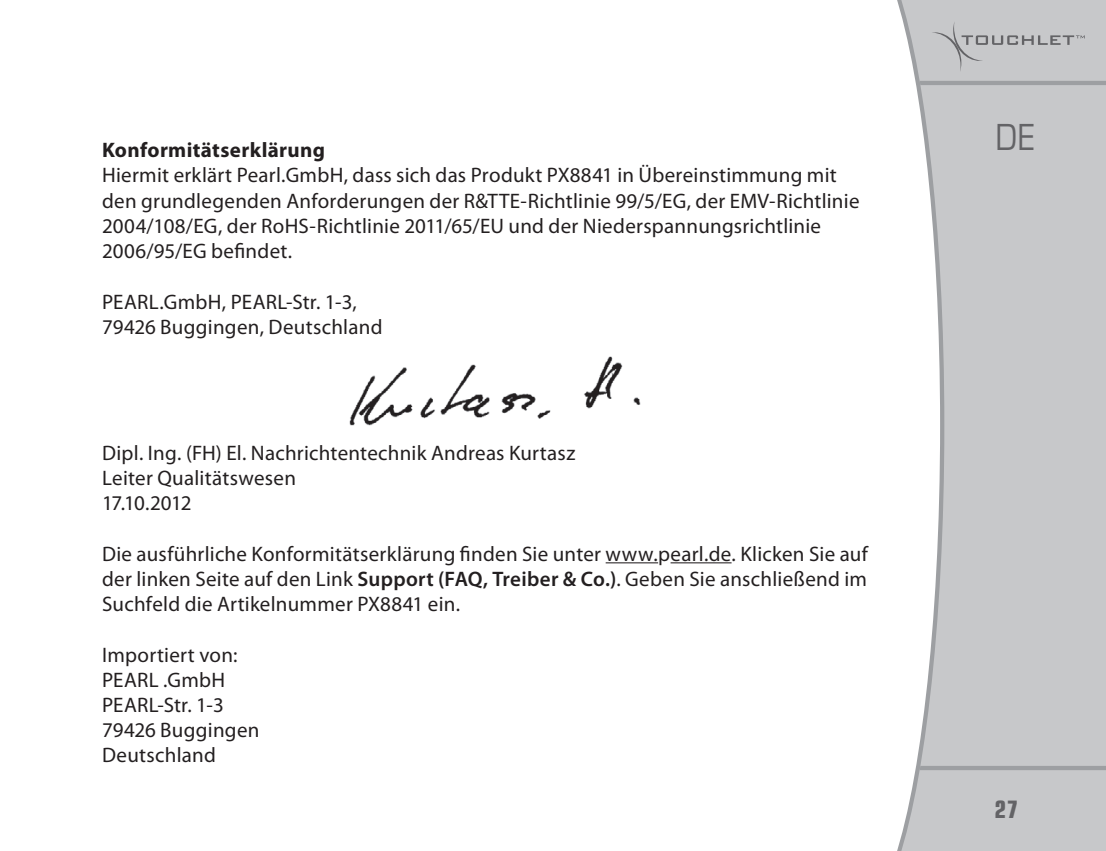
<style>
.page{position:relative;width:1106px;height:851px;background:#fff}
.page>*{position:absolute;margin:0;border:0;box-sizing:border-box;transform-origin:0 0}
.t1{font:condensed 36px "Eurostile";color:#636366}
.t2{font:700 condensed 24px "Eurostile";color:#636366}
.t3{font:21px/25.2px "Myriad Pro";letter-spacing:.01em;color:#231f20}
.t4{font:700 21px "Myriad Pro";letter-spacing:.02em;color:#231f20}
.s1{font-weight:600}
</style>
<div class="page">
<svg style="left:897px;top:0;width:209px;height:850px;fill:#c7c8ca"></svg>
<svg style="left:919px;top:81px;width:187px;height:4px"></svg>
<svg style="left:919px;top:765px;width:187px;height:5px"></svg>
<svg style="left:931px;top:21px;width:153px;height:51px;background:#bfc0c2"></svg>
<hr style="left:605px;top:562px;width:53px;height:1px;background:#231f20">
<hr style="left:670px;top:562px;width:61px;height:1px;background:#231f20">
<img style="left:349px;top:356px;width:292px;height:70px">
<p class="t4" style="left:102px;top:136px;width:224px">Konformitätserklärung</p>
<p class="t3" style="left:102px;top:162px;width:759px">Hiermit erklärt Pearl.GmbH, dass sich das Produkt PX8841 in Übereinstimmung mit den grundlegenden Anforderungen der R&amp;TTE-Richtlinie 99/5/EG, der EMV-Richtlinie 2004/108/EG, der RoHS-Richtlinie 2011/65/EU und der Niederspannungsrichtlinie 2006/95/EG befindet.</p>
<p class="t3" style="left:102px;top:288px;width:282px">PEARL.GmbH, PEARL-Str. 1-3,<br>79426 Buggingen, Deutschland</p>
<p class="t3" style="left:102px;top:440px;width:475px">Dipl. Ing. (FH) El. Nachrichtentechnik Andreas Kurtasz<br>Leiter Qualitätswesen<br>17.10.2012</p>
<p class="t3" style="left:102px;top:540px;width:767px;text-align:justify">Die ausführliche Konformitätserklärung finden Sie unter www.pearl.de. Klicken Sie auf der linken Seite auf den Link <span class="s1">Support (FAQ, Treiber &amp; Co.)</span>. Geben Sie anschließend im Suchfeld die Artikelnummer PX8841 ein.</p>
<p class="t3" style="left:102px;top:641px;width:159px">Importiert von:<br>PEARL .GmbH<br>PEARL-Str. 1-3<br>79426 Buggingen<br>Deutschland</p>
<h1 class="t1" style="left:995px;top:115px;width:41px">DE</h1>
<p class="t2" style="left:994px;top:795px;width:25px">27</p>
</div>
